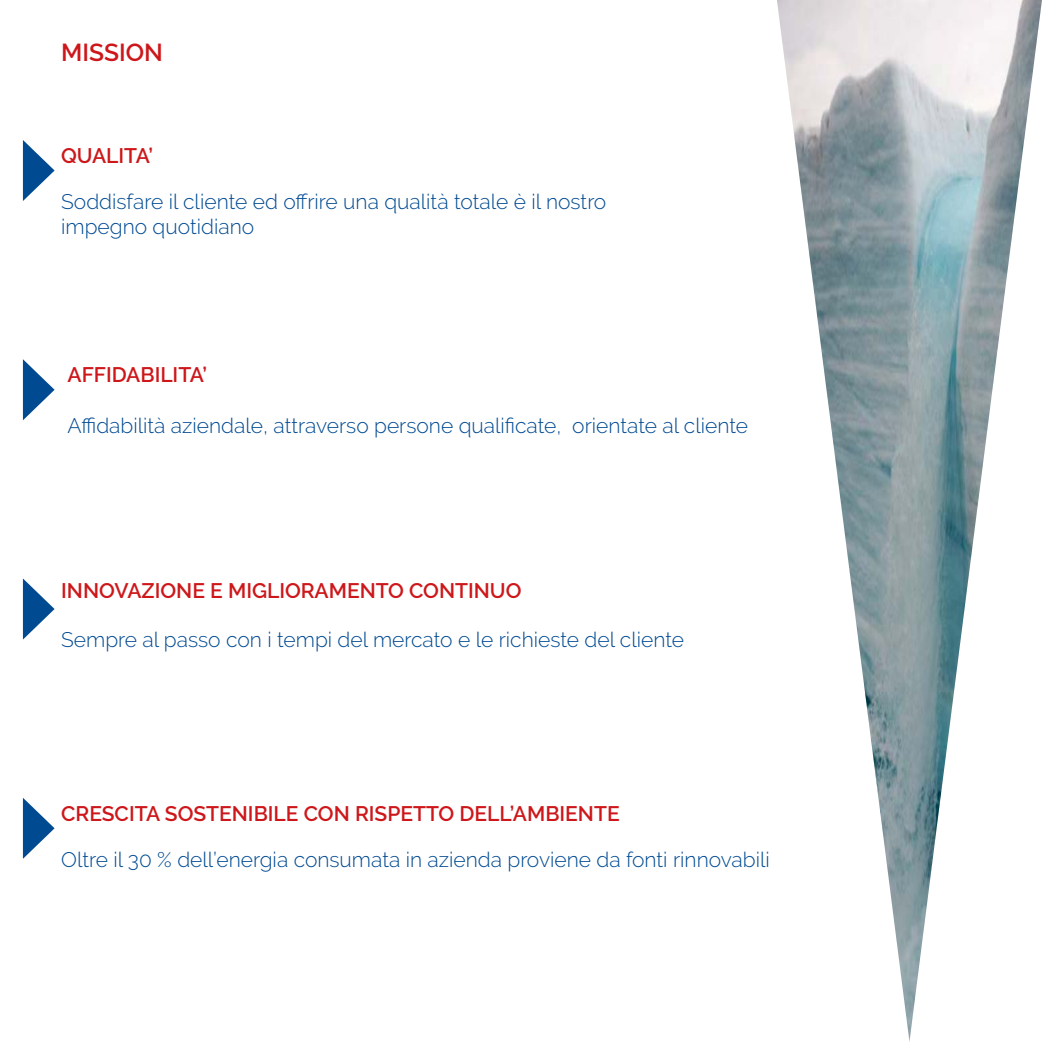
<style>
.page{position:relative;width:1042px;height:1042px;background:#fff}
.page>*{position:absolute;margin:0;border:0;box-sizing:border-box;transform-origin:0 0}
.t1{font:600 24.5px "Raleway";color:#cd171a}
.t2{font:300 21px/25.2px "Raleway";color:#004a92}
.t3{font:600 21px "Raleway";color:#cd171a}
</style>
<div class="page">
<img style="left:777px;top:0;width:265px;height:1042px">
<svg style="left:23px;top:359px;width:32px;height:61px"></svg>
<svg style="left:23px;top:140px;width:32px;height:61px"></svg>
<svg style="left:23px;top:578px;width:32px;height:61px"></svg>
<svg style="left:23px;top:798px;width:32px;height:61px"></svg>
<p class="t1" style="left:61px;top:38px;width:103px">MISSION</p>
<p class="t3" style="left:61px;top:143px;width:93px">QUALITA’</p>
<p class="t2" style="left:61px;top:189px;width:547px">Soddisfare il cliente ed offrire una qualità totale è il nostro impegno quotidiano</p>
<p class="t3" style="left:68px;top:363px;width:141px">AFFIDABILITA’</p>
<p class="t2" style="left:68px;top:412px;width:682px">Affidabilità aziendale, attraverso persone qualificate, orientate al cliente</p>
<p class="t3" style="left:61px;top:579px;width:462px">INNOVAZIONE E MIGLIORAMENTO CONTINUO</p>
<p class="t2" style="left:61px;top:626px;width:624px">Sempre al passo con i tempi del mercato e le richieste del cliente</p>
<p class="t3" style="left:61px;top:801px;width:560px">CRESCITA SOSTENIBILE CON RISPETTO DELL’AMBIENTE</p>
<p class="t2" style="left:61px;top:847px;width:710px">Oltre il 30 % dell’energia consumata in azienda proviene da fonti rinnovabili</p>
</div>
